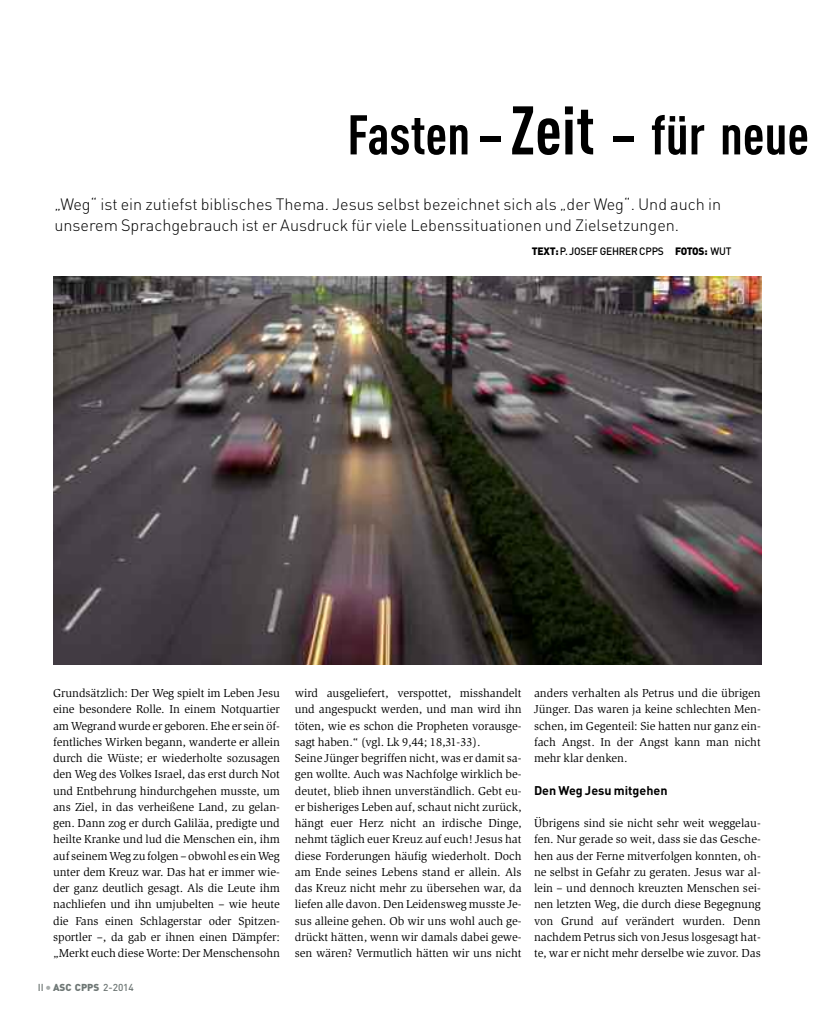
<style>
.page{position:relative;width:815px;height:1028px;background:#fff}
.page>*{position:absolute;margin:0;border:0;box-sizing:border-box;transform-origin:0 0}
.t1{font:700 55px "DIN Cond";color:#000}
.t2{font:300 16.25px/21.2px "DIN Pro";color:#000}
.t3{font:700 12.5px "DIN Pro";color:#000}
.t4{font:11.88px/16.2px "Slimbach Std";color:#000;text-align:justify}
.t5{font:500 10.62px "DIN Pro";letter-spacing:-.02em;color:#000;scale:.96 1}
.t6{font:500 10px "DIN Pro";color:#6e7775}
.s1{font-size:67.5px}
.s2{font-weight:900}
.s3{font-size:12.5px;color:#a8adac}
</style>
<div class="page">
<img style="left:53px;top:276px;width:709px;height:389px">
<h1 class="t1" style="left:347px;top:102px;width:463px">Fasten – <span class="s1">Zeit</span> – für neue</h1>
<h2 class="t2" style="left:54px;top:194px;width:668px">„Weg“ ist ein zutiefst biblisches Thema. Jesus selbst bezeichnet sich als „der Weg“. Und auch in unserem Sprachgebrauch ist er Ausdruck für viele Lebenssituationen und Zielsetzungen.</h2>
<p class="t5" style="left:532px;top:245px;width:210px"><span class="s2">TEXT:</span>P. JOSEF GEHRER CPPS <span class="s2">FOTOS:</span> WUT</p>
<p class="t4" style="left:53px;top:685px;width:228px">Grundsätzlich: Der Weg spielt im Leben Jesu eine besondere Rolle. In einem Notquartier am Wegrand wurde er geboren. Ehe er sein öf&shy;fentliches Wirken begann, wanderte er allein durch die Wüste; er wiederholte sozusagen den Weg des Volkes Israel, das erst durch Not und Entbehrung hindurchgehen musste, um ans Ziel, in das verheißene Land, zu gelan&shy;gen. Dann zog er durch Galiläa, predigte und heilte Kranke und lud die Menschen ein, ihm auf seinemWeg zufolgen– obwohl es einWeg unter dem Kreuz war. Das hat er immer wie&shy;der ganz deutlich gesagt. Als die Leute ihm nachliefen und ihn umjubelten – wie heute die Fans einen Schlagerstar oder Spitzen&shy;sportler –, da gab er ihnen einen Dämpfer: „Merkt euch diese Worte: Der Menschensohn</p>
<p class="t4" style="left:295px;top:685px;width:228px;text-align:left">wird ausgeliefert, verspottet, misshandelt und angespuckt werden, und man wird ihn töten, wie es schon die Propheten vorausge&shy;sagt haben.“ (vgl. Lk 9,44; 18,31-33).<br>Seine Jünger begriffen nicht, was er damit sa&shy;gen wollte. Auch was Nachfolge wirklich be&shy;deutet, blieb ihnen unverständlich. Gebt eu&shy;er bisheriges Leben auf, schaut nicht zurück, hängt euer Herz nicht an irdische Dinge, nehmt täglich euer Kreuz auf euch! Jesus hat diese Forderungen häufig wiederholt. Doch am Ende seines Lebens stand er allein. Als das Kreuz nicht mehr zu übersehen war, da liefen alle davon. Den Leidensweg musste Je&shy;sus alleine gehen. Ob wir uns wohl auch ge&shy;drückt hätten, wenn wir damals dabei gewe&shy;sen wären? Vermutlich hätten wir uns nicht</p>
<p class="t6" style="left:38px;top:982px;width:98px">II<span class="s3">•</span><span class="s2">ASC CPPS</span> 2-2014</p>
<p class="t4" style="left:534px;top:685px;width:228px">anders verhalten als Petrus und die übrigen Jünger. Das waren ja keine schlechten Men&shy;schen, im Gegenteil: Sie hatten nur ganz ein&shy;fach Angst. In der Angst kann man nicht mehr klar denken.</p>
<p class="t3" style="left:534px;top:782px;width:135px">Den Weg Jesu mitgehen</p>
<p class="t4" style="left:534px;top:815px;width:228px">Übrigens sind sie nicht sehr weit weggelau&shy;fen. Nur gerade so weit, dass sie das Gesche&shy;hen aus der Ferne mitverfolgen konnten, oh&shy;ne selbst in Gefahr zu geraten. Jesus war al&shy;lein – und dennoch kreuzten Menschen sei&shy;nen letzten Weg, die durch diese Begegnung von Grund auf verändert wurden. Denn nachdem Petrus sich von Jesus losgesagt hat&shy;te, war er nicht mehr derselbe wie zuvor. Das</p>
</div>
